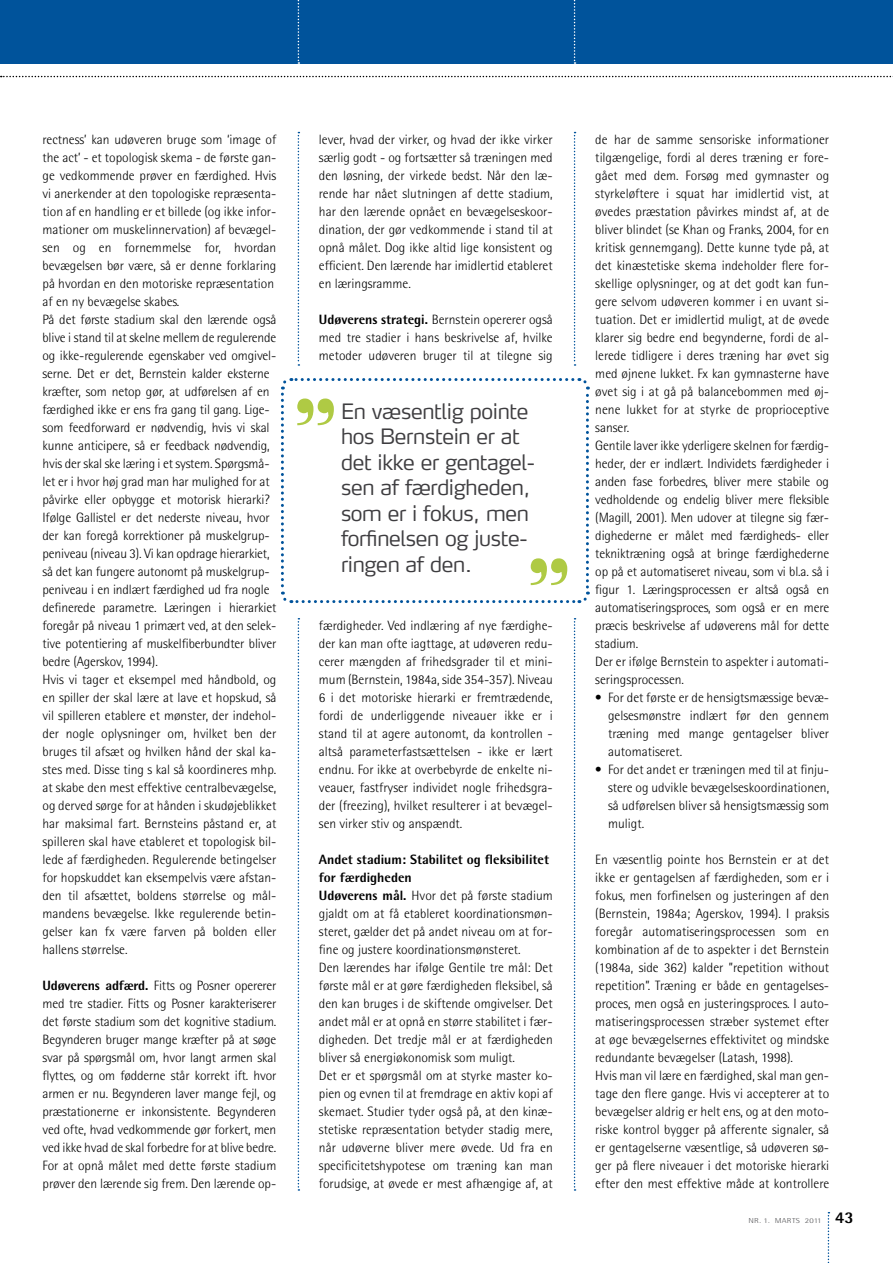
<style>
.page{position:relative;width:893px;height:1263px;background:#fff}
.page>*{position:absolute;margin:0;border:0;box-sizing:border-box;transform-origin:0 0}
.t1{font:135px "Modern";color:#afca44}
.t2{font:300 21px/25.5px "Max";letter-spacing:-.015em;color:#3e3d40}
.t3{font:800 16.5px "Rotis Semi Sans Std";color:#000}
.t4{font:300 13.5px/18px "Rotis Semi Sans Std";color:#000;text-align:justify}
.t5{font:300 7.2px "Rotis Semi Sans Std";letter-spacing:.025em;color:#58585a;scale:1.25 1}
.s1{font-weight:800}
</style>
<div class="page">
<svg style="left:0;top:76px;width:893px;height:1px"></svg>
<svg style="left:828px;top:1212px;width:1px;height:51px"></svg>
<svg style="left:298px;top:132px;width:1px;height:234px"></svg>
<svg style="left:574px;top:132px;width:1px;height:234px"></svg>
<svg style="left:298px;top:618px;width:1px;height:573px"></svg>
<svg style="left:574px;top:618px;width:1px;height:573px"></svg>
<div style="left:0;top:0;width:893px;height:64px;background:#00539b"></div>
<svg style="left:298px;top:0;width:1px;height:64px"></svg>
<svg style="left:574px;top:0;width:1px;height:64px"></svg>
<svg style="left:281px;top:378px;width:309px;height:226px"></svg>
<p class="t4" style="left:43px;top:130px;width:235px;text-align:left">rectness’ kan udøveren bruge som ‘image of the act’ - et topologisk skema - de første gan&shy;ge vedkommende prøver en færdighed. Hvis vi anerkender at den topologiske repræsenta&shy;tion af en handling er et billede (og ikke infor&shy;mationer om muskelinnervation) af bevægel&shy;sen og en fornemmelse for, hvordan bevægelsen bør være, så er denne forklaring på hvordan en den motoriske repræsentation af en ny bevægelse skabes.<br>På det første stadium skal den lærende også blive i stand til at skelne mellem de regulerende og ikke-regulerende egenskaber ved omgivel&shy;serne. Det er det, Bernstein kalder eksterne kræfter, som netop gør, at udførelsen af en færdighed ikke er ens fra gang til gang. Lige&shy;som feedforward er nødvendig, hvis vi skal kunne anticipere, så er feedback nødvendig, hvis der skal ske læring i et system. Spørgsmå&shy;let er i hvor høj grad man har mulighed for at påvirke eller opbygge et motorisk hierarki?<br>Ifølge Gallistel er det nederste niveau, hvor der kan foregå korrektioner på muskelgrup&shy;peniveau (niveau 3). Vi kan opdrage hierarkiet, så det kan fungere autonomt på muskelgrup&shy;peniveau i en indlært færdighed ud fra nogle definerede parametre. Læringen i hierarkiet foregår på niveau 1 primært ved, at den selek&shy;tive potentiering af muskelfiberbundter bliver bedre (Agerskov, 1994).<br>Hvis vi tager et eksempel med håndbold, og en spiller der skal lære at lave et hopskud, så vil spilleren etablere et mønster, der indehol&shy;der nogle oplysninger om, hvilket ben der bruges til afsæt og hvilken hånd der skal ka&shy;stes med. Disse ting s kal så koordineres mhp. at skabe den mest effektive centralbevægelse, og derved sørge for at hånden i skudøjeblikket har maksimal fart. Bernsteins påstand er, at spilleren skal have etableret et topologisk bil&shy;lede af færdigheden. Regulerende betingelser for hopskuddet kan eksempelvis være afstan&shy;den til afsættet, boldens størrelse og mål&shy;mandens bevægelse. Ikke regulerende betin&shy;gelser kan fx være farven på bolden eller hallens størrelse.</p>
<p class="t4" style="left:43px;top:976px;width:235px"><span class="s1">Udøverens adfærd.</span> Fitts og Posner opererer med tre stadier. Fitts og Posner karakteriserer det første stadium som det kognitive stadium.<br>Begynderen bruger mange kræfter på at søge svar på spørgsmål om, hvor langt armen skal flyttes, og om fødderne står korrekt ift. hvor armen er nu. Begynderen laver mange fejl, og præstationerne er inkonsistente. Begynderen ved ofte, hvad vedkommende gør forkert, men ved ikke hvad de skal forbedre for at blive bedre.<br>For at opnå målet med dette første stadium prøver den lærende sig frem. Den lærende op-</p>
<p class="t4" style="left:319px;top:130px;width:235px">lever, hvad der virker, og hvad der ikke virker særlig godt - og fortsætter så træningen med den løsning, der virkede bedst. Når den læ&shy;rende har nået slutningen af dette stadium, har den lærende opnået en bevægelseskoor&shy;dination, der gør vedkommende i stand til at opnå målet. Dog ikke altid lige konsistent og efficient. Den lærende har imidlertid etableret en læringsramme.</p>
<p class="t4" style="left:319px;top:310px;width:235px"><span class="s1">Udøverens strategi.</span> Bernstein opererer også med tre stadier i hans beskrivelse af, hvilke metoder udøveren bruger til at tilegne sig</p>
<h1 class="t1" style="left:295px;top:395px;width:43px">’’</h1>
<h2 class="t2" style="left:341px;top:398px;width:195px">En væsentlig pointe hos Bernstein er at det ikke er gentagel&shy;sen af færdigheden, som er i fokus, men forfinelsen og juste&shy;ringen af den.</h2>
<h1 class="t1" style="left:528px;top:555px;width:43px">’’</h1>
<p class="t4" style="left:319px;top:616px;width:235px">færdigheder. Ved indlæring af nye færdighe&shy;der kan man ofte iagttage, at udøveren redu&shy;cerer mængden af frihedsgrader til et mini&shy;mum (Bernstein, 1984a, side 354-357). Niveau 6 i det motoriske hierarki er fremtrædende, fordi de underliggende niveauer ikke er i stand til at agere autonomt, da kontrollen - altså parameterfastsættelsen - ikke er lært endnu. For ikke at overbebyrde de enkelte ni&shy;veauer, fastfryser individet nogle frihedsgra&shy;der (freezing), hvilket resulterer i at bevægel&shy;sen virker stiv og anspændt.</p>
<p class="t4" style="left:319px;top:850px;width:235px;text-align:left"><span class="s1">Andet stadium: Stabilitet og fleksibilitet for færdigheden<br>Udøverens mål.</span> Hvor det på første stadium gjaldt om at få etableret koordinationsmøn&shy;steret, gælder det på andet niveau om at for&shy;fine og justere koordinationsmønsteret.<br>Den lærendes har ifølge Gentile tre mål: Det første mål er at gøre færdigheden fleksibel, så den kan bruges i de skiftende omgivelser. Det andet mål er at opnå en større stabilitet i fær&shy;digheden. Det tredje mål er at færdigheden bliver så energiøkonomisk som muligt.<br>Det er et spørgsmål om at styrke master ko&shy;pien og evnen til at fremdrage en aktiv kopi af skemaet. Studier tyder også på, at den kinæ&shy;stetiske repræsentation betyder stadig mere, når udøverne bliver mere øvede. Ud fra en specificitetshypotese om træning kan man forudsige, at øvede er mest afhængige af, at</p>
<p class="t4" style="left:595px;top:130px;width:235px;text-align:left">de har de samme sensoriske informationer tilgængelige, fordi al deres træning er fore&shy;gået med dem. Forsøg med gymnaster og styrkeløftere i squat har imidlertid vist, at øvedes præstation påvirkes mindst af, at de bliver blindet (se Khan og Franks, 2004, for en kritisk gennemgang). Dette kunne tyde på, at det kinæstetiske skema indeholder flere for&shy;skellige oplysninger, og at det godt kan fun&shy;gere selvom udøveren kommer i en uvant si&shy;tuation. Det er imidlertid muligt, at de øvede klarer sig bedre end begynderne, fordi de al&shy;lerede tidligere i deres træning har øvet sig med øjnene lukket. Fx kan gymnasterne have øvet sig i at gå på balancebommen med øj&shy;nene lukket for at styrke de proprioceptive sanser.<br>Gentile laver ikke yderligere skelnen for færdig&shy;heder, der er indlært. Individets færdigheder i anden fase forbedres, bliver mere stabile og vedholdende og endelig bliver mere fleksible (Magill, 2001). Men udover at tilegne sig fær&shy;dighederne er målet med færdigheds- eller tekniktræning også at bringe færdighederne op på et automatiseret niveau, som vi bl.a. så i figur 1. Læringsprocessen er altså også en automatiseringsproces, som også er en mere præcis beskrivelse af udøverens mål for dette stadium.<br>Der er ifølge Bernstein to aspekter i automati&shy;seringsprocessen.</p>
<p class="t4" style="left:608px;top:688px;width:223px;text-indent:-13px">• For det første er de hensigtsmæssige bevæ&shy;gelsesmønstre indlært før den gennem træning med mange gentagelser bliver automatiseret.</p>
<p class="t4" style="left:608px;top:760px;width:223px;text-indent:-13px">• For det andet er træningen med til at finju&shy;stere og udvikle bevægelseskoordinationen, så udførelsen bliver så hensigtsmæssig som muligt.</p>
<p class="t4" style="left:595px;top:850px;width:235px;text-align:left">En væsentlig pointe hos Bernstein er at det ikke er gentagelsen af færdigheden, som er i fokus, men forfinelsen og justeringen af den (Bernstein, 1984a; Agerskov, 1994). I praksis foregår automatiseringsprocessen som en kombination af de to aspekter i det Bernstein (1984a, side 362) kalder ”repetition without repetition”. Træning er både en gentagelses&shy;proces, men også en justeringsproces. I auto&shy;matiseringsprocessen stræber systemet efter at øge bevægelsernes effektivitet og mindske redundante bevægelser (Latash, 1998).<br>Hvis man vil lære en færdighed, skal man gen&shy;tage den flere gange. Hvis vi accepterer at to bevægelser aldrig er helt ens, og at den moto&shy;riske kontrol bygger på afferente signaler, så er gentagelserne væsentlige, så udøveren sø&shy;ger på flere niveauer i det motoriske hierarki efter den mest effektive måde at kontrollere</p>
<p class="t5" style="left:748px;top:1216px;width:60px">NR. 1. MARTS 2011</p>
<p class="t3" style="left:835px;top:1207px;width:20px">43</p>
</div>
